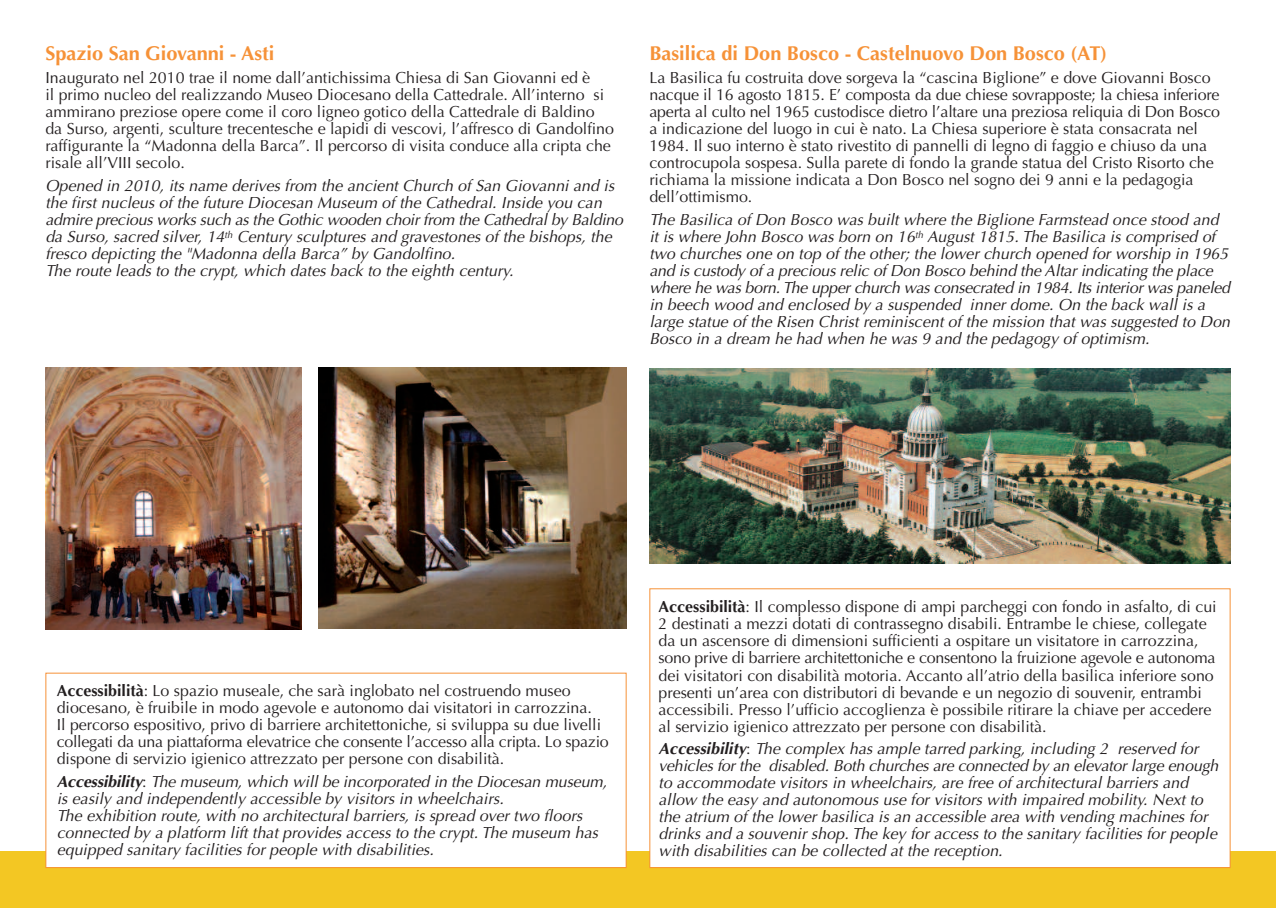
<style>
.page{position:relative;width:1276px;height:908px;background:#fff}
.page>*{position:absolute;margin:0;border:0;box-sizing:border-box;transform-origin:0 0}
.t1{font:700 20px "Optima";color:#f69238}
.t2{font:16px/17px "Optima";color:#231f20}
.t3{font:italic 16px/17px "Optima";color:#231f20}
.s1{font-weight:700}
.s2{font-style:normal}
</style>
<div class="page">
<div style="left:0;top:850px;width:1276px;height:57px;background:#f3c723"></div>
<div style="left:46px;top:673px;width:579px;height:193px;background:#fff"></div>
<div style="left:650px;top:589px;width:579px;height:277px;background:#fff"></div>
<div style="left:649px;top:588px;width:581px;height:279px;border:1px solid #f69238"></div>
<img style="left:319px;top:367px;width:307px;height:261px">
<img style="left:45px;top:367px;width:256px;height:261px">
<img style="left:649px;top:368px;width:581px;height:195px">
<p class="t1" style="left:45px;top:45px;width:230px">Spazio San Giovanni - Asti</p>
<p class="t2" style="left:45px;top:71px;width:570px">Inaugurato nel 2010 trae il nome dall’antichissima Chiesa di San Giovanni ed è<br>il primo nucleo del realizzando Museo Diocesano della Cattedrale. All’interno si ammirano preziose opere come il coro ligneo gotico della Cattedrale di Baldino da Surso, argenti, sculture trecentesche e lapidi di vescovi, l’affresco di Gandolfino raffigurante la “Madonna della Barca”. Il percorso di visita conduce alla cripta che risale all’VIII secolo.</p>
<p class="t3" style="left:45px;top:178px;width:579px">Opened in 2010, its name derives from the ancient Church of San Giovanni and is the first nucleus of the future Diocesan Museum of the Cathedral. Inside you can admire precious works such as the Gothic wooden choir from the Cathedral by Baldino da Surso, sacred silver, 14<sup>th</sup> Century sculptures and gravestones of the bishops, the fresco depicting the "Madonna della Barca” by Gandolfino.<br>The route leads to the crypt, which dates back to the eighth century.</p>
<p class="t1" style="left:649px;top:45px;width:459px">Basilica di Don Bosco - Castelnuovo Don Bosco (AT)</p>
<p class="t2" style="left:649px;top:71px;width:572px">La Basilica fu costruita dove sorgeva la “cascina Biglione” e dove Giovanni Bosco nacque il 16 agosto 1815. E’ composta da due chiese sovrapposte; la chiesa inferiore aperta al culto nel 1965 custodisce dietro l’altare una preziosa reliquia di Don Bosco a indicazione del luogo in cui è nato. La Chiesa superiore è stata consacrata nel 1984. Il suo interno è stato rivestito di pannelli di legno di faggio e chiuso da una controcupola sospesa. Sulla parete di fondo la grande statua del Cristo Risorto che richiama la missione indicata a Don Bosco nel sogno dei 9 anni e la pedagogia dell’ottimismo.</p>
<p class="t3" style="left:649px;top:212px;width:582px">The Basilica of Don Bosco was built where the Biglione Farmstead once stood and it is where John Bosco was born on 16<sup>th</sup> August 1815. The Basilica is comprised of two churches one on top of the other; the lower church opened for worship in 1965 and is custody of a precious relic of Don Bosco behind the Altar indicating the place where he was born. The upper church was consecrated in 1984. Its interior was paneled in beech wood and enclosed by a suspended inner dome. On the back wall is a large statue of the Risen Christ reminiscent of the mission that was suggested to Don Bosco in a dream he had when he was 9 and the pedagogy of optimism.</p>
<p class="t2" style="left:57px;top:683px;width:553px"><span class="s1">Accessibilità</span>: Lo spazio museale, che sarà inglobato nel costruendo museo diocesano, è fruibile in modo agevole e autonomo dai visitatori in carrozzina.<br>Il percorso espositivo, privo di barriere architettoniche, si sviluppa su due livelli collegati da una piattaforma elevatrice che consente l’accesso alla cripta. Lo spazio dispone di servizio igienico attrezzato per persone con disabilità.</p>
<p class="t3" style="left:57px;top:774px;width:552px"><span class="s1">Accessibility</span><span class="s2">:</span> The museum, which will be incorporated in the Diocesan museum, is easily and independently accessible by visitors in wheelchairs.<br>The exhibition route, with no architectural barriers, is spread over two floors connected by a platform lift that provides access to the crypt. The museum has equipped sanitary facilities for people with disabilities.</p>
<p class="t2" style="left:658px;top:599px;width:559px"><span class="s1">Accessibilità</span>: Il complesso dispone di ampi parcheggi con fondo in asfalto, di cui 2 destinati a mezzi dotati di contrassegno disabili. Entrambe le chiese, collegate da un ascensore di dimensioni sufficienti a ospitare un visitatore in carrozzina, sono prive di barriere architettoniche e consentono la fruizione agevole e autonoma dei visitatori con disabilità motoria. Accanto all’atrio della basilica inferiore sono presenti un’area con distributori di bevande e un negozio di souvenir, entrambi accessibili. Presso l’ufficio accoglienza è possibile ritirare la chiave per accedere al servizio igienico attrezzato per persone con disabilità.</p>
<p class="t3" style="left:658px;top:741px;width:561px"><span class="s1">Accessibility</span><span class="s2">:</span> The complex has ample tarred parking, including 2 reserved for vehicles for the disabled. Both churches are connected by an elevator large enough to accommodate visitors in wheelchairs, are free of architectural barriers and allow the easy and autonomous use for visitors with impaired mobility. Next to the atrium of the lower basilica is an accessible area with vending machines for drinks and a souvenir shop. The key for access to the sanitary facilities for people with disabilities can be collected at the reception.</p>
</div>
